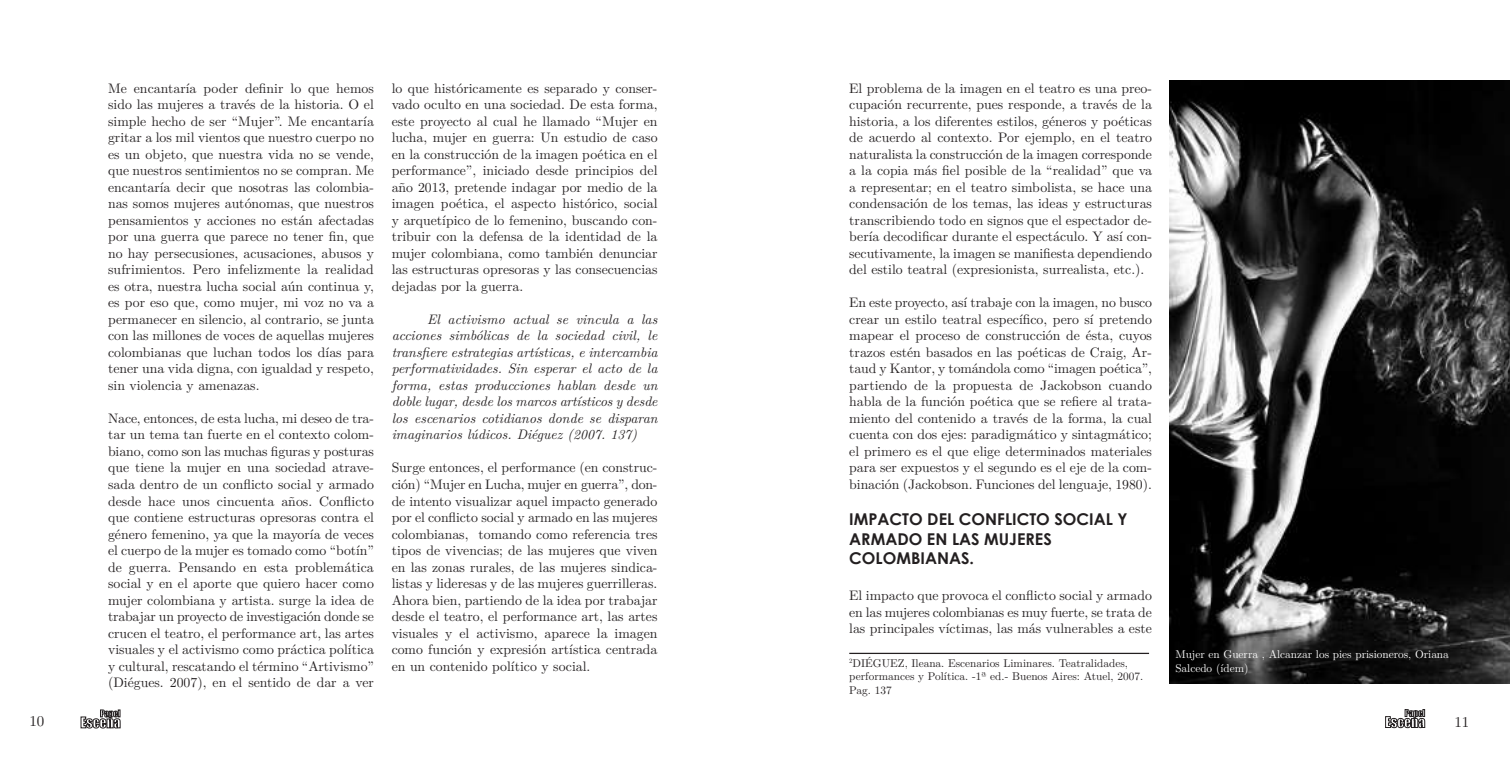
<style>
.page{position:relative;width:1510px;height:766px;background:#fff}
.page>*{position:absolute;margin:0;border:0;box-sizing:border-box;transform-origin:0 0}
.t1{font:700 16.25px/19.5px "Century Gothic";color:#231f20}
.t2{font:15px "LM Roman 10";color:#231f20}
.t3{font:13.75px/16.5px "LM Roman 10";color:#231f20;text-align:justify}
.t4{font:italic 13.75px/16.5px "LM Roman 10";color:#231f20;text-align:justify}
.t5{font:11.25px/13.5px "LM Roman 10";color:#231f20}
.t6{font:11.25px/13.5px "LM Roman 10";color:#fff}
</style>
<div class="page">
<svg style="left:81px;top:709px;width:39px;height:19px"></svg>
<svg style="left:1385px;top:709px;width:40px;height:18px"></svg>
<img style="left:1169px;top:80px;width:340px;height:603px">
<hr style="left:849px;top:652px;width:300px;height:1px;background:#231f20">
<p class="t3" style="left:108px;top:79px;width:267px">Me encantaría poder definir lo que hemos sido las mujeres a través de la historia. O el simple hecho de ser “Mujer”. Me encantaría gritar a los mil vientos que nuestro cuerpo no es un objeto, que nuestra vida no se vende, que nuestros sentimientos no se compran. Me encantaría decir que nosotras las colombia&shy;nas somos mujeres autónomas, que nuestros pensamientos y acciones no están afectadas por una guerra que parece no tener fin, que no hay persecusiones, acusaciones, abusos y sufrimientos. Pero infelizmente la realidad es otra, nuestra lucha social aún continua y, es por eso que, como mujer, mi voz no va a permanecer en silencio, al contrario, se junta con las millones de voces de aquellas mujeres colombianas que luchan todos los días para tener una vida digna, con igualdad y respeto, sin violencia y amenazas.</p>
<p class="t3" style="left:108px;top:409px;width:267px">Nace, entonces, de esta lucha, mi deseo de tra&shy;tar un tema tan fuerte en el contexto colom&shy;biano, como son las muchas figuras y posturas que tiene la mujer en una sociedad atrave&shy;sada dentro de un conflicto social y armado desde hace unos cincuenta años. Conflicto que contiene estructuras opresoras contra el género femenino, ya que la mayoría de veces el cuerpo de la mujer es tomado como “botín” de guerra. Pensando en esta problemática social y en el aporte que quiero hacer como mujer colombiana y artista. surge la idea de trabajar un proyecto de investigación donde se crucen el teatro, el performance art, las artes visuales y el activismo como práctica política y cultural, rescatando el término “Artivismo” (Diégues. 2007), en el sentido de dar a ver</p>
<p class="t3" style="left:392px;top:79px;width:267px">lo que históricamente es separado y conser&shy;vado oculto en una sociedad. De esta forma, este proyecto al cual he llamado “Mujer en lucha, mujer en guerra: Un estudio de caso en la construcción de la imagen poética en el performance”, iniciado desde principios del año 2013, pretende indagar por medio de la imagen poética, el aspecto histórico, social y arquetípico de lo femenino, buscando con&shy;tribuir con la defensa de la identidad de la mujer colombiana, como también denunciar las estructuras opresoras y las consecuencias dejadas por la guerra.</p>
<p class="t4" style="left:392px;top:310px;width:267px;text-indent:35px">El activismo actual se vincula a las acciones simbólicas de la sociedad civil, le transfiere estrategias artísticas, e intercambia performatividades. Sin esperar el acto de la forma, estas producciones hablan desde un doble lugar, desde los marcos artísticos y desde los escenarios cotidianos donde se disparan imaginarios lúdicos. Diéguez (2007. 137)</p>
<p class="t3" style="left:392px;top:458px;width:267px">Surge entonces, el performance (en construc&shy;ción) “Mujer en Lucha, mujer en guerra”, don&shy;de intento visualizar aquel impacto generado por el conflicto social y armado en las mujeres colombianas, tomando como referencia tres tipos de vivencias; de las mujeres que viven en las zonas rurales, de las mujeres sindica&shy;listas y lideresas y de las mujeres guerrilleras.<br>Ahora bien, partiendo de la idea por trabajar desde el teatro, el performance art, las artes visuales y el activismo, aparece la imagen como función y expresión artística centrada en un contenido político y social.</p>
<p class="t3" style="left:849px;top:79px;width:304px">El problema de la imagen en el teatro es una preo&shy;cupación recurrente, pues responde, a través de la historia, a los diferentes estilos, géneros y poéticas de acuerdo al contexto. Por ejemplo, en el teatro naturalista la construcción de la imagen corresponde a la copia más fiel posible de la “realidad” que va a representar; en el teatro simbolista, se hace una condensación de los temas, las ideas y estructuras transcribiendo todo en signos que el espectador de&shy;bería decodificar durante el espectáculo. Y así con&shy;secutivamente, la imagen se manifiesta dependiendo del estilo teatral (expresionista, surrealista, etc.).</p>
<p class="t3" style="left:849px;top:293px;width:304px">En este proyecto, así trabaje con la imagen, no busco crear un estilo teatral específico, pero sí pretendo mapear el proceso de construcción de ésta, cuyos trazos estén basados en las poéticas de Craig, Ar&shy;taud y Kantor, y tomándola como “imagen poética”, partiendo de la propuesta de Jackobson cuando habla de la función poética que se refiere al trata&shy;miento del contenido a través de la forma, la cual cuenta con dos ejes: paradigmático y sintagmático; el primero es el que elige determinados materiales para ser expuestos y el segundo es el eje de la com&shy;binación (Jackobson. Funciones del lenguaje, 1980).</p>
<p class="t1" style="left:849px;top:508px;width:280px">IMPACTO DEL CONFLICTO SOCIAL Y<br>ARMADO EN LAS MUJERES<br>COLOMBIANAS.</p>
<p class="t3" style="left:849px;top:586px;width:304px">El impacto que provoca el conflicto social y armado en las mujeres colombianas es muy fuerte, se trata de las principales víctimas, las más vulnerables a este</p>
<p class="t5" style="left:849px;top:655px;width:295px"><sup>2</sup>DIÉGUEZ, Ileana. Escenarios Liminares. Teatralidades, performances y Política. -1ª ed.- Buenos Aires: Atuel, 2007.<br>Pag. 137</p>
<p class="t6" style="left:1175px;top:646px;width:275px">Mujer en Guerra , Alcanzar los pies prisioneros, Oriana<br>Salcedo (ídem)</p>
<p class="t2" style="left:29px;top:708px;width:17px">10</p>
<p class="t2" style="left:1454px;top:709px;width:16px">11</p>
</div>
